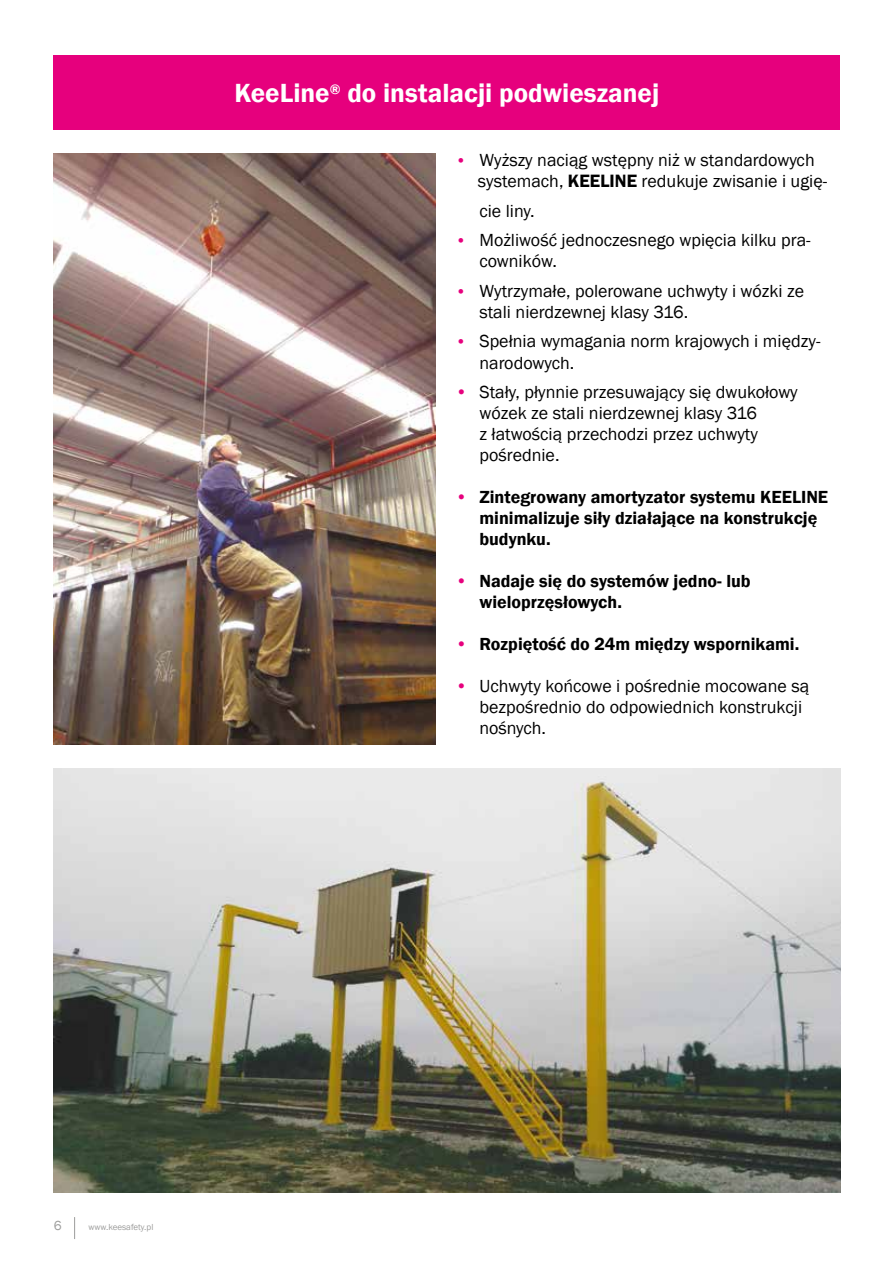
<style>
.page{position:relative;width:893px;height:1263px;background:#fff}
.page>*{position:absolute;margin:0;border:0;box-sizing:border-box;transform-origin:0 0}
.t1{font:600 27px "Franklin Gothic";color:#fff}
.t2{font:18px/21px "Franklin Gothic";color:#000}
.t3{font:600 18px/21px "Franklin Gothic";color:#000}
.t4{font:13.5px "Franklin Gothic";color:#9d9d9c}
.t5{font:9px "Franklin Gothic";color:#9d9d9c}
.s1{font-size:16.5px;color:#e6007d}
.s2{font-family:"ITC Franklin Gothic Std";font-weight:600}
.s3{color:#e6007d}
.s4{font-weight:400;color:#e6007d}
</style>
<div class="page">
<svg style="left:74px;top:1217px;width:1px;height:22px"></svg>
<div style="left:54px;top:55px;width:786px;height:75px;background:#e6007d"></div>
<img style="left:54px;top:153px;width:382px;height:592px">
<img style="left:54px;top:769px;width:786px;height:424px">
<h1 class="t1" style="left:235px;top:77px;width:426px">KeeLine<sup>®</sup> do instalacji podwieszanej</h1>
<p class="t2" style="left:478px;top:150px;width:351px;text-indent:-23px"><span class="s1">•</span> Wyższy naciąg wstępny niż w standardowych systemach, <span class="s2">KEELINE</span> redukuje zwisanie i ugię-</p>
<p class="t2" style="left:479px;top:201px;width:57px">cie liny.</p>
<p class="t2" style="left:479px;top:230px;width:333px;text-indent:-24px"><span class="s1">•</span> Możliwość jednoczesnego wpięcia kilku pra&shy;cowników.</p>
<p class="t2" style="left:479px;top:281px;width:326px;text-indent:-24px"><span class="s1">•</span> Wytrzymałe, polerowane uchwyty i wózki ze stali nierdzewnej klasy 316.</p>
<p class="t2" style="left:479px;top:331px;width:343px;text-indent:-24px"><span class="s1">•</span> Spełnia wymagania norm krajowych i między&shy;narodowych.</p>
<p class="t2" style="left:479px;top:382px;width:320px;text-indent:-24px"><span class="s3">•</span> Stały, płynnie przesuwający się dwukołowy wózek ze stali nierdzewnej klasy 316<br>z łatwością przechodzi przez uchwyty pośrednie.</p>
<p class="t3" style="left:479px;top:487px;width:350px;text-indent:-24px"><span class="s4">•</span> Zintegrowany amortyzator systemu KEELINE minimalizuje siły działające na konstrukcję budynku.</p>
<p class="t3" style="left:479px;top:571px;width:273px;text-indent:-24px"><span class="s3">•</span> Nadaje się do systemów jedno- lub wieloprzęsłowych.</p>
<p class="t3" style="left:455px;top:634px;width:345px"><span class="s3">•</span> Rozpiętość do 24m między wspornikami.</p>
<p class="t2" style="left:479px;top:676px;width:331px;text-indent:-24px"><span class="s3">•</span> Uchwyty końcowe i pośrednie mocowane są bezpośrednio do odpowiednich konstrukcji nośnych.</p>
<p class="t4" style="left:54px;top:1217px;width:9px">6</p>
<p class="t5" style="left:89px;top:1221px;width:66px">www.keesafety.pl</p>
</div>
